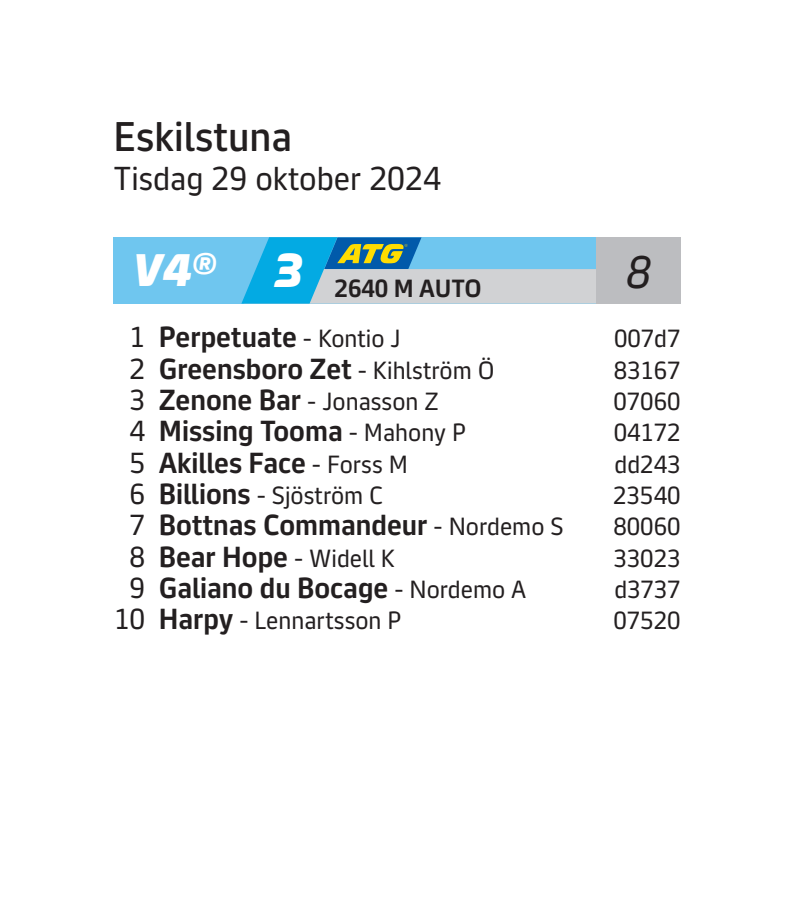
<style>
.page{position:relative;width:794px;height:908px;background:#fff}
.page>*{position:absolute;margin:0;border:0;box-sizing:border-box;transform-origin:0 0}
.t1{font:46px "ATG Rubrik";color:#fff}
.t2{font:44px "ATG Rubrik";color:#fff}
.t3{font:italic 44px "ATG Text";color:#231f20}
.t4{font:500 40px "ATG Text";color:#231f20}
.t5{font:32px "ATG Text";color:#231f20}
.HorseAndRider{font:700 28px "ATG Text";color:#231f20}
.S_REKORD{font:28px "ATG Text";color:#231f20}
.HorseAndRider-2{font:24px "ATG Text";color:#231f20}
.S_REKORD-2{font:24px "ATG Text";color:#231f20}
.t6{font:700 24px "ATG Text";color:#231f20}
.s1{font-weight:400;font-size:24px}
.s2{font-weight:700;font-size:28px}
</style>
<div class="page">
<div style="left:595px;top:237px;width:85px;height:66px;background:#bcbdc0"></div>
<svg style="left:113px;top:237px;width:483px;height:66px"></svg>
<p class="t4" style="left:113px;top:113px;width:180px">Eskilstuna</p>
<p class="t5" style="left:113px;top:159px;width:329px">Tisdag 29 oktober 2024</p>
<p class="t2" style="left:134px;top:244px;width:83px">V4®</p>
<p class="t1" style="left:275px;top:243px;width:29px">3</p>
<p class="t6" style="left:334px;top:274px;width:149px">2640 M AUTO</p>
<p class="t3" style="left:626px;top:246px;width:26px">8</p>
<p class="S_REKORD" style="left:129px;top:320px;width:17px">1</p>
<p class="HorseAndRider" style="left:159px;top:320px;width:243px">Perpetuate <span class="s1">- Kontio J</span></p>
<p class="S_REKORD-2" style="left:614px;top:324px;width:68px">007d7</p>
<p class="S_REKORD" style="left:129px;top:352px;width:17px">2</p>
<p class="HorseAndRider" style="left:159px;top:351px;width:337px">Greensboro Zet <span class="s1">- Kihlström Ö</span></p>
<p class="S_REKORD-2" style="left:614px;top:356px;width:68px">83167</p>
<p class="S_REKORD" style="left:129px;top:383px;width:17px">3</p>
<p class="HorseAndRider-2" style="left:159px;top:387px;width:281px"><span class="s2">Zenone Bar</span> - Jonasson Z</p>
<p class="S_REKORD-2" style="left:613px;top:387px;width:68px">07060</p>
<p class="S_REKORD" style="left:129px;top:414px;width:17px">4</p>
<p class="HorseAndRider" style="left:159px;top:414px;width:309px">Missing Tooma <span class="s1">- Mahony P</span></p>
<p class="S_REKORD-2" style="left:613px;top:418px;width:68px">04172</p>
<p class="S_REKORD" style="left:129px;top:446px;width:17px">5</p>
<p class="HorseAndRider" style="left:159px;top:445px;width:251px">Akilles Face <span class="s1">- Forss M</span></p>
<p class="S_REKORD-2" style="left:614px;top:449px;width:67px">dd243</p>
<p class="S_REKORD" style="left:129px;top:477px;width:17px">6</p>
<p class="HorseAndRider-2" style="left:159px;top:481px;width:226px"><span class="s2">Billions</span> - Sjöström C</p>
<p class="S_REKORD-2" style="left:613px;top:481px;width:69px">23540</p>
<p class="S_REKORD" style="left:129px;top:508px;width:17px">7</p>
<p class="HorseAndRider" style="left:159px;top:508px;width:406px">Bottnas Commandeur <span class="s1">- Nordemo S</span></p>
<p class="S_REKORD-2" style="left:613px;top:512px;width:69px">80060</p>
<p class="S_REKORD" style="left:129px;top:540px;width:17px">8</p>
<p class="HorseAndRider" style="left:159px;top:539px;width:238px">Bear Hope <span class="s1">- Widell K</span></p>
<p class="S_REKORD-2" style="left:613px;top:543px;width:69px">33023</p>
<p class="S_REKORD" style="left:129px;top:571px;width:17px">9</p>
<p class="HorseAndRider" style="left:159px;top:570px;width:369px">Galiano du Bocage <span class="s1">- Nordemo A</span></p>
<p class="S_REKORD-2" style="left:614px;top:575px;width:68px">d3737</p>
<p class="S_REKORD" style="left:114px;top:602px;width:33px">10</p>
<p class="HorseAndRider-2" style="left:159px;top:606px;width:244px"><span class="s2">Harpy</span> - Lennartsson P</p>
<p class="S_REKORD-2" style="left:613px;top:606px;width:68px">07520</p>
</div>
